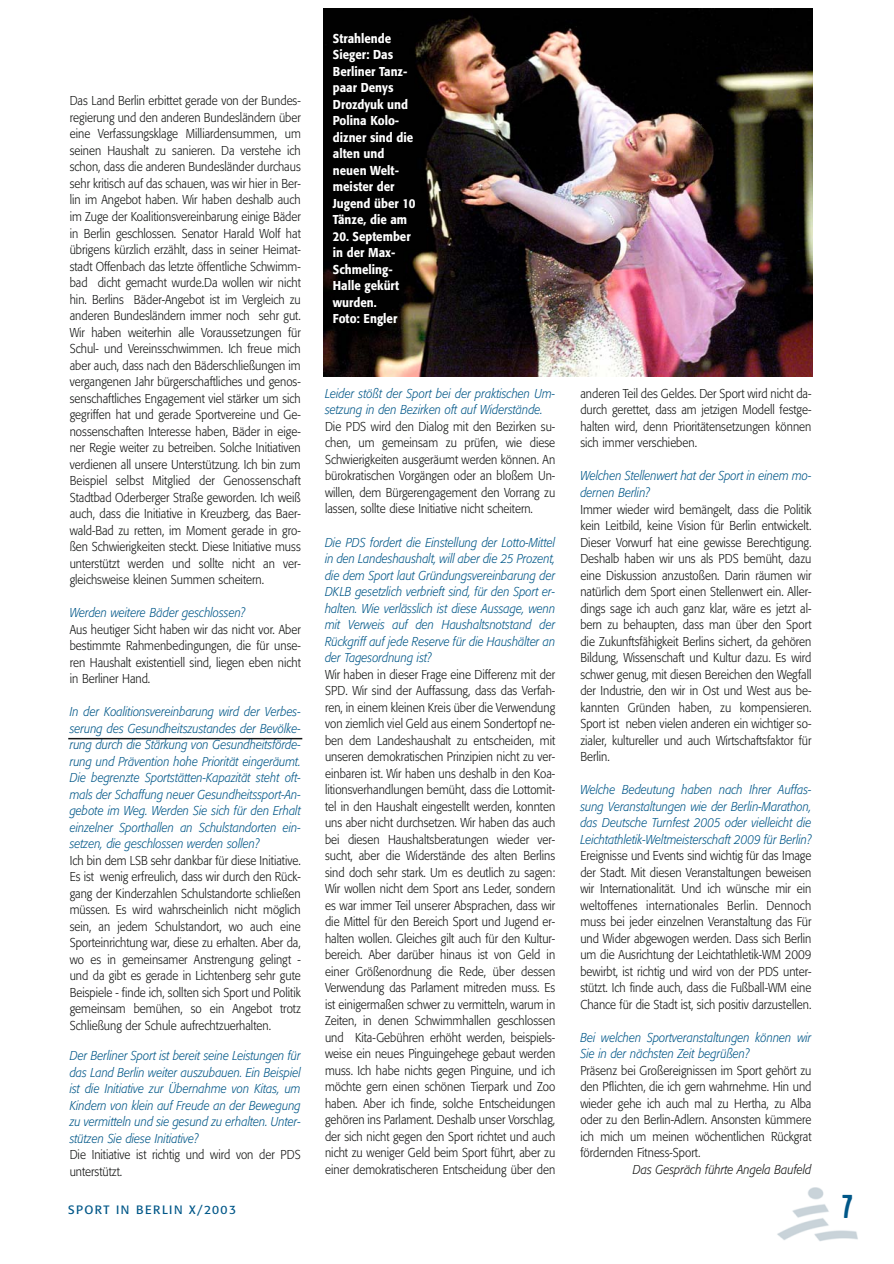
<style>
.page{position:relative;width:894px;height:1264px;background:#fff}
.page>*{position:absolute;margin:0;border:0;box-sizing:border-box;transform-origin:0 0}
.t1{font:700 33px "Garage Gothic";color:#005788}
.t2{font:300 12.75px/16.5px "Formata";color:#131413;text-align:justify;scale:.9 1}
.t3{font:italic 300 12.75px/16.5px "Formata";color:#005788;text-align:justify;scale:.9 1}
.t4{font:500 12.75px/16.5px "Formata";color:#fff;scale:.9 1}
.t5{font:italic 300 12.75px "Formata";color:#131413;scale:.9 1}
.t6{font:12px "Formata";letter-spacing:.115em;color:#005788}
</style>
<div class="page">
<img style="left:777px;top:1187px;width:81px;height:54px">
<img style="left:323px;top:9px;width:489px;height:367px">
<p class="t2" style="left:70px;top:94px;width:258px">Das Land Berlin erbittet gerade von der Bundes&shy;regierung und den anderen Bundesländern über eine Verfassungsklage Milliardensummen, um seinen Haushalt zu sanieren. Da verstehe ich schon, dass die anderen Bundesländer durchaus sehr kritisch auf das schauen, was wir hier in Ber&shy;lin im Angebot haben. Wir haben deshalb auch im Zuge der Koalitionsvereinbarung einige Bäder in Berlin geschlossen. Senator Harald Wolf hat übrigens kürzlich erzählt, dass in seiner Heimat&shy;stadt Offenbach das letzte öffentliche Schwimm&shy;bad dicht gemacht wurde.Da wollen wir nicht hin. Berlins Bäder-Angebot ist im Vergleich zu anderen Bundesländern immer noch sehr gut.<br>Wir haben weiterhin alle Voraussetzungen für Schul- und Vereinsschwimmen. Ich freue mich aber auch, dass nach den Bäderschließungen im vergangenen Jahr bürgerschaftliches und genos&shy;senschaftliches Engagement viel stärker um sich gegriffen hat und gerade Sportvereine und Ge&shy;nossenschaften Interesse haben, Bäder in eige&shy;ner Regie weiter zu betreiben. Solche Initiativen verdienen all unsere Unterstützung. Ich bin zum Beispiel selbst Mitglied der Genossenschaft Stadtbad Oderberger Straße geworden. Ich weiß auch, dass die Initiative in Kreuzberg, das Baer&shy;wald-Bad zu retten, im Moment gerade in gro&shy;ßen Schwierigkeiten steckt. Diese Initiative muss unterstützt werden und sollte nicht an ver&shy;gleichsweise kleinen Summen scheitern.</p>
<p class="t3" style="left:70px;top:605px;width:196px">Werden weitere Bäder geschlossen?</p>
<p class="t2" style="left:70px;top:622px;width:258px">Aus heutiger Sicht haben wir das nicht vor. Aber bestimmte Rahmenbedingungen, die für unse&shy;ren Haushalt existentiell sind, liegen eben nicht in Berliner Hand.</p>
<p class="t3" style="left:70px;top:704px;width:258px">In der Koalitionsvereinbarung wird der Verbes&shy;serung des Gesundheitszustandes der Bevölke&shy;rung durch die Stärkung von Gesundheitsförde&shy;rung und Prävention hohe Priorität eingeräumt.<br>Die begrenzte Sportstätten-Kapazität steht oft&shy;mals der Schaffung neuer Gesundheitssport-An&shy;gebote im Weg. Werden Sie sich für den Erhalt einzelner Sporthallen an Schulstandorten ein&shy;setzen, die geschlossen werden sollen?</p>
<p class="t2" style="left:70px;top:853px;width:258px">Ich bin dem LSB sehr dankbar für diese Initiative.<br>Es ist wenig erfreulich, dass wir durch den Rück&shy;gang der Kinderzahlen Schulstandorte schließen müssen. Es wird wahrscheinlich nicht möglich sein, an jedem Schulstandort, wo auch eine Sporteinrichtung war, diese zu erhalten. Aber da, wo es in gemeinsamer Anstrengung gelingt - und da gibt es gerade in Lichtenberg sehr gute Beispiele - finde ich, sollten sich Sport und Politik gemeinsam bemühen, so ein Angebot trotz Schließung der Schule aufrechtzuerhalten.</p>
<p class="t3" style="left:70px;top:1048px;width:258px">Der Berliner Sport ist bereit seine Leistungen für das Land Berlin weiter auszubauen. Ein Beispiel ist die Initiative zur Übernahme von Kitas, um Kindern von klein auf Freude an der Bewegung zu vermitteln und sie gesund zu erhalten. Unter&shy;stützen Sie diese Initiative?</p>
<p class="t2" style="left:70px;top:1147px;width:258px">Die Initiative ist richtig und wird von der PDS unterstützt.</p>
<p class="t4" style="left:333px;top:31px;width:93px">Strahlende<br>Sieger: Das<br>Berliner Tanz&shy;paar Denys<br>Drozdyuk und<br>Polina Kolo&shy;dizner sind die alten und neuen Welt&shy;meister der<br>Jugend über 10<br>Tänze, die am</p>
<p class="t4" style="left:333px;top:229px;width:88px">20. September in der Max-<br>Schmeling-<br>Halle gekürt wurden.<br>Foto: Engler</p>
<p class="t3" style="left:325px;top:386px;width:257px">Leider stößt der Sport bei der praktischen Um&shy;setzung in den Bezirken oft auf Widerstände.</p>
<p class="t2" style="left:325px;top:419px;width:257px">Die PDS wird den Dialog mit den Bezirken su&shy;chen, um gemeinsam zu prüfen, wie diese Schwierigkeiten ausgeräumt werden können. An bürokratischen Vorgängen oder an bloßem Un&shy;willen, dem Bürgerengagement den Vorrang zu lassen, sollte diese Initiative nicht scheitern.</p>
<p class="t3" style="left:325px;top:534px;width:257px">Die PDS fordert die Einstellung der Lotto-Mittel in den Landeshaushalt, will aber die 25 Prozent, die dem Sport laut Gründungsvereinbarung der DKLB gesetzlich verbrieft sind, für den Sport er&shy;halten. Wie verlässlich ist diese Aussage, wenn mit Verweis auf den Haushaltsnotstand der Rückgriff auf jede Reserve für die Haushälter an der Tagesordnung ist?</p>
<p class="t2" style="left:325px;top:666px;width:257px">Wir haben in dieser Frage eine Differenz mit der SPD. Wir sind der Auffassung, dass das Verfah&shy;ren, in einem kleinen Kreis über die Verwendung von ziemlich viel Geld aus einem Sondertopf ne&shy;ben dem Landeshaushalt zu entscheiden, mit unseren demokratischen Prinzipien nicht zu ver&shy;einbaren ist. Wir haben uns deshalb in den Koa&shy;litionsverhandlungen bemüht, dass die Lottomit&shy;tel in den Haushalt eingestellt werden, konnten uns aber nicht durchsetzen. Wir haben das auch bei diesen Haushaltsberatungen wieder ver&shy;sucht, aber die Widerstände des alten Berlins sind doch sehr stark. Um es deutlich zu sagen:<br>Wir wollen nicht dem Sport ans Leder, sondern es war immer Teil unserer Absprachen, dass wir die Mittel für den Bereich Sport und Jugend er&shy;halten wollen. Gleiches gilt auch für den Kultur&shy;bereich. Aber darüber hinaus ist von Geld in einer Größenordnung die Rede, über dessen Verwendung das Parlament mitreden muss. Es ist einigermaßen schwer zu vermitteln, warum in Zeiten, in denen Schwimmhallen geschlossen und Kita-Gebühren erhöht werden, beispiels&shy;weise ein neues Pinguingehege gebaut werden muss. Ich habe nichts gegen Pinguine, und ich möchte gern einen schönen Tierpark und Zoo haben. Aber ich finde, solche Entscheidungen gehören ins Parlament. Deshalb unser Vorschlag, der sich nicht gegen den Sport richtet und auch nicht zu weniger Geld beim Sport führt, aber zu einer demokratischeren Entscheidung über den</p>
<p class="t2" style="left:580px;top:386px;width:258px">anderen Teil des Geldes. Der Sport wird nicht da&shy;durch gerettet, dass am jetzigen Modell festge&shy;halten wird, denn Prioritätensetzungen können sich immer verschieben.</p>
<p class="t3" style="left:580px;top:468px;width:258px">Welchen Stellenwert hat der Sport in einem mo&shy;dernen Berlin?</p>
<p class="t2" style="left:580px;top:501px;width:258px">Immer wieder wird bemängelt, dass die Politik kein Leitbild, keine Vision für Berlin entwickelt.<br>Dieser Vorwurf hat eine gewisse Berechtigung.<br>Deshalb haben wir uns als PDS bemüht, dazu eine Diskussion anzustoßen. Darin räumen wir natürlich dem Sport einen Stellenwert ein. Aller&shy;dings sage ich auch ganz klar, wäre es jetzt al&shy;bern zu behaupten, dass man über den Sport die Zukunftsfähigkeit Berlins sichert, da gehören Bildung, Wissenschaft und Kultur dazu. Es wird schwer genug, mit diesen Bereichen den Wegfall der Industrie, den wir in Ost und West aus be&shy;kannten Gründen haben, zu kompensieren.<br>Sport ist neben vielen anderen ein wichtiger so&shy;zialer, kultureller und auch Wirtschaftsfaktor für Berlin.</p>
<p class="t3" style="left:580px;top:782px;width:258px">Welche Bedeutung haben nach Ihrer Auffas&shy;sung Veranstaltungen wie der Berlin-Marathon, das Deutsche Turnfest 2005 oder vielleicht die Leichtathletik-Weltmeisterschaft 2009 für Berlin?</p>
<p class="t2" style="left:580px;top:848px;width:258px">Ereignisse und Events sind wichtig für das Image der Stadt. Mit diesen Veranstaltungen beweisen wir Internationalität. Und ich wünsche mir ein weltoffenes internationales Berlin. Dennoch muss bei jeder einzelnen Veranstaltung das Für und Wider abgewogen werden. Dass sich Berlin um die Ausrichtung der Leichtathletik-WM 2009 bewirbt, ist richtig und wird von der PDS unter&shy;stützt. Ich finde auch, dass die Fußball-WM eine Chance für die Stadt ist, sich positiv darzustellen.</p>
<p class="t3" style="left:580px;top:1029px;width:258px">Bei welchen Sportveranstaltungen können wir<br>Sie in der nächsten Zeit begrüßen?</p>
<p class="t2" style="left:580px;top:1062px;width:258px">Präsenz bei Großereignissen im Sport gehört zu den Pflichten, die ich gern wahrnehme. Hin und wieder gehe ich auch mal zu Hertha, zu Alba oder zu den Berlin-Adlern. Ansonsten kümmere ich mich um meinen wöchentlichen Rückgrat fördernden Fitness-Sport.</p>
<p class="t5" style="left:632px;top:1163px;width:200px">Das Gespräch führte Angela Baufeld</p>
<p class="t6" style="left:68px;top:1203px;width:169px">SPORT IN BERLIN X/2003</p>
<h1 class="t1" style="left:841px;top:1186px;width:12px">7</h1>
</div>
